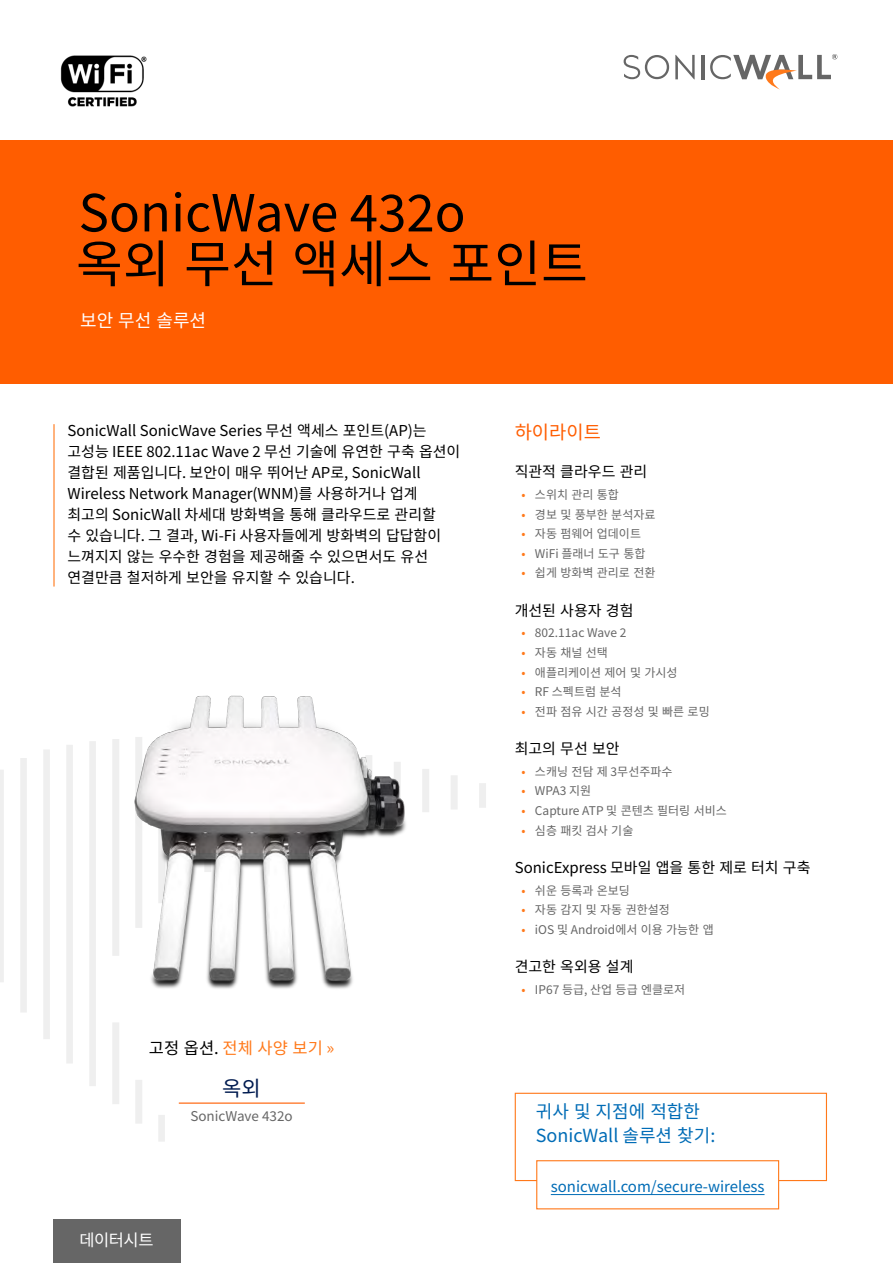
<style>
.page{position:relative;width:893px;height:1263px;background:#fff}
.page>*{position:absolute;margin:0;border:0;box-sizing:border-box;transform-origin:0 0}
.t1{font:51px/51px "Noto Sans CJ Kjp";color:#000}
.t2{font:21px "Noto Sans CJ Kjp";color:#001b50}
.t3{font:18.75px "Noto Sans CJ Kjp";color:#ff5d00}
.t4{font:18px/24px "Noto Sans CJ Kjp";color:#006cb6}
.t5{font:18px "Noto Sans CJ Kjp";color:#fff}
.t6{font:16.5px "Noto Sans CJ Kjp";color:#ff791a}
.t7{font:16.5px "Noto Sans CJ Kjp";letter-spacing:-.03em;color:#fff}
.t8{font:15px/21px "Noto Sans CJ Kjp";color:#000}
.t9{font:15px "Noto Sans CJ Kjp";color:#006cb6}
.t10{font:13.5px "Noto Sans CJ Kjp";color:#666}
.t11{font:12px "Noto Sans CJ Kjp";color:#666}
.s1{color:#000}
.s2{color:#ff791a}
</style>
<div class="page">
<svg style="left:0;top:745px;width:486px;height:396px"></svg>
<div style="left:53px;top:1219px;width:128px;height:44px;background:#666"></div>
<svg style="left:675px;top:55px;width:20px;height:24px"></svg>
<hr style="left:701px;top:55px;width:3px;height:24px;background:#666">
<svg style="left:624px;top:55px;width:45px;height:24px"></svg>
<svg style="left:710px;top:54px;width:127px;height:35px"></svg>
<div style="left:0;top:141px;width:893px;height:243px;background:#ff5d00"></div>
<hr style="left:53px;top:424px;width:2px;height:162px;background:#ff791a">
<div style="left:515px;top:1093px;width:312px;height:88px;border:1px solid #ff791a"></div>
<div style="left:537px;top:1161px;width:242px;height:48px;background:#fff"></div>
<hr style="left:551px;top:1194px;width:213px;height:1px;background:#006cb6">
<div style="left:536px;top:1160px;width:243px;height:49px;border:1px solid #ff791a"></div>
<img style="left:86px;top:695px;width:346px;height:317px">
<div style="left:171px;top:1079px;width:8px;height:25px;background:#fff"></div>
<div style="left:305px;top:1079px;width:7px;height:25px;background:#fff"></div>
<hr style="left:179px;top:1102px;width:126px;height:2px;background:#ff5d00">
<img style="left:60px;top:55px;width:87px;height:52px">
<h1 class="t1" style="left:76px;top:188px;width:514px">SonicWave 432o<br>옥외 무선 액세스 포인트</h1>
<p class="t5" style="left:80px;top:310px;width:128px">보안 무선 솔루션</p>
<p class="t8" style="left:68px;top:420px;width:394px">SonicWall SonicWave Series 무선 액세스 포인트(AP)는 고성능 IEEE 802.11ac Wave 2 무선 기술에 유연한 구축 옵션이 결합된 제품입니다. 보안이 매우 뛰어난 AP로, SonicWall Wireless Network Manager(WNM)를 사용하거나 업계 최고의 SonicWall 차세대 방화벽을 통해 클라우드로 관리할<br>수 있습니다. 그 결과, Wi-Fi 사용자들에게 방화벽의 답답함이 느껴지지 않는 우수한 경험을 제공해줄 수 있으면서도 유선 연결만큼 철저하게 보안을 유지할 수 있습니다.</p>
<p class="t6" style="left:149px;top:1039px;width:187px"><span class="s1">고정 옵션.</span> 전체 사양 보기 »</p>
<h2 class="t2" style="left:222px;top:1076px;width:40px">옥외</h2>
<p class="t10" style="left:190px;top:1108px;width:104px">SonicWave 432o</p>
<p class="t7" style="left:80px;top:1231px;width:76px">데이터시트</p>
<p class="t3" style="left:515px;top:422px;width:88px">하이라이트</p>
<p class="t8" style="left:515px;top:462px;width:134px">직관적 클라우드 관리</p>
<p class="t11" style="left:521px;top:488px;width:99px"><span class="s2">•</span> 스위치 관리 통합</p>
<p class="t11" style="left:521px;top:507px;width:135px"><span class="s2">•</span> 경보 및 풍부한 분석자료</p>
<p class="t11" style="left:521px;top:527px;width:121px"><span class="s2">•</span> 자동 펌웨어 업데이트</p>
<p class="t11" style="left:521px;top:547px;width:125px"><span class="s2">•</span> WiFi 플래너 도구 통합</p>
<p class="t11" style="left:521px;top:566px;width:135px"><span class="s2">•</span> 쉽게 방화벽 관리로 전환</p>
<p class="t8" style="left:515px;top:600px;width:120px">개선된 사용자 경험</p>
<p class="t11" style="left:521px;top:626px;width:106px"><span class="s2">•</span> 802.11ac Wave 2</p>
<p class="t11" style="left:521px;top:646px;width:88px"><span class="s2">•</span> 자동 채널 선택</p>
<p class="t11" style="left:521px;top:665px;width:158px"><span class="s2">•</span> 애플리케이션 제어 및 가시성</p>
<p class="t11" style="left:521px;top:685px;width:102px"><span class="s2">•</span> RF 스펙트럼 분석</p>
<p class="t11" style="left:521px;top:705px;width:190px"><span class="s2">•</span> 전파 점유 시간 공정성 및 빠른 로밍</p>
<p class="t8" style="left:515px;top:738px;width:107px">최고의 무선 보안</p>
<p class="t11" style="left:521px;top:765px;width:153px"><span class="s2">•</span> 스캐닝 전담 제 3무선주파수</p>
<p class="t11" style="left:521px;top:784px;width:71px"><span class="s2">•</span> WPA3 지원</p>
<p class="t11" style="left:521px;top:804px;width:207px"><span class="s2">•</span> Capture ATP 및 콘텐츠 필터링 서비스</p>
<p class="t11" style="left:521px;top:823px;width:113px"><span class="s2">•</span> 심층 패킷 검사 기술</p>
<p class="t8" style="left:515px;top:857px;width:297px">SonicExpress 모바일 앱을 통한 제로 터치 구축</p>
<p class="t11" style="left:521px;top:883px;width:110px"><span class="s2">•</span> 쉬운 등록과 온보딩</p>
<p class="t11" style="left:521px;top:903px;width:150px"><span class="s2">•</span> 자동 감지 및 자동 권한설정</p>
<p class="t11" style="left:521px;top:923px;width:194px"><span class="s2">•</span> iOS 및 Android에서 이용 가능한 앱</p>
<p class="t8" style="left:515px;top:956px;width:120px">견고한 옥외용 설계</p>
<p class="t11" style="left:521px;top:983px;width:165px"><span class="s2">•</span> IP67 등급, 산업 등급 엔클로저</p>
<p class="t4" style="left:536px;top:1099px;width:181px">귀사 및 지점에 적합한<br>SonicWall 솔루션 찾기:</p>
<p class="t9" style="left:551px;top:1177px;width:215px">sonicwall.com/secure-wireless</p>
</div>
